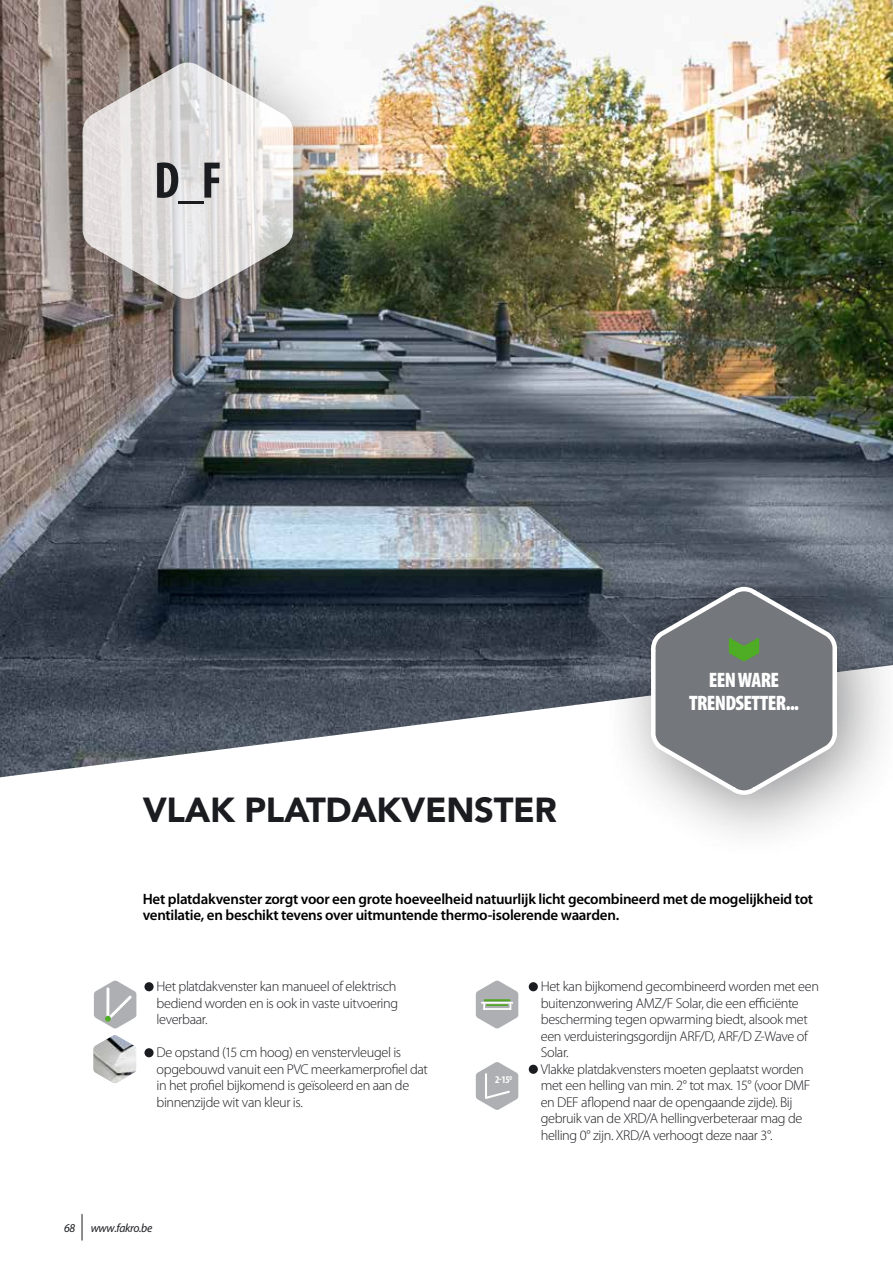
<style>
.page{position:relative;width:893px;height:1263px;background:#fff}
.page>*{position:absolute;margin:0;border:0;box-sizing:border-box;transform-origin:0 0}
.t1{font:700 condensed 51.9px "Myriad Pro";color:#1b1c20}
.t2{font:900 34.5px "Avenir LT Pro";letter-spacing:-.01em;color:#1b1c20}
.t3{font:900 condensed 21px/22.5px "Myriad Pro";letter-spacing:-.03em;color:#fff;text-align:center}
.t4{font:600 15px/16.5px "Myriad Pro";letter-spacing:-.02em;color:#000}
.t5{font:300 14.25px/16.5px "Myriad Pro";letter-spacing:-.025em;color:#1b1c20}
.t6{font:italic 12px "Myriad Pro";letter-spacing:-.03em;color:#1b1c20}
.t7{font:700 condensed 10.35px "Myriad Pro";color:#fff}
</style>
<div class="page">
<svg style="left:82px;top:1214px;width:1px;height:26px"></svg>
<img style="left:0;top:0;width:893px;height:777px">
<div style="left:31px;top:15px;width:334px;height:352px;background:#1b1c20;opacity:.5"></div>
<svg style="left:83px;top:63px;width:210px;height:236px;background:#cecac9"></svg>
<div style="left:600px;top:540px;width:293px;height:323px;background:#1b1c20;opacity:.5"></div>
<svg style="left:648px;top:584px;width:192px;height:214px;background:#84888b"></svg>
<div style="left:144px;top:982px;width:10px;height:9px;background:#1b1c20;border-radius:50%"></div>
<div style="left:144px;top:1048px;width:10px;height:9px;background:#1b1c20;border-radius:50%"></div>
<div style="left:529px;top:982px;width:9px;height:9px;background:#1b1c20;border-radius:50%"></div>
<div style="left:529px;top:1065px;width:9px;height:9px;background:#1b1c20;border-radius:50%"></div>
<svg style="left:476px;top:1062px;width:42px;height:48px"></svg>
<hr style="left:485px;top:1074px;width:2px;height:24px;background:#fff">
<img style="left:94px;top:1035px;width:42px;height:48px">
<svg style="left:94px;top:981px;width:42px;height:47px"></svg>
<svg style="left:476px;top:981px;width:42px;height:47px"></svg>
<hr style="left:485px;top:999px;width:25px;height:2px;background:#52a625">
<hr style="left:487px;top:1004px;width:20px;height:2px;background:#52a625">
<h1 class="t1" style="left:154px;top:148px;width:69px">D_F</h1>
<h2 class="t2" style="left:143px;top:789px;width:416px">VLAK PLATDAKVENSTER</h2>
<h3 class="t3" style="left:689px;top:669px;width:112px">EEN WARE<br>TRENDSETTER...</h3>
<p class="t4" style="left:143px;top:890px;width:672px">Het platdakvenster zorgt voor een grote hoeveelheid natuurlijk licht gecombineerd met de mogelijkheid tot ventilatie, en beschikt tevens over uitmuntende thermo-isolerende waarden.</p>
<p class="t5" style="left:156px;top:978px;width:243px">Het platdakvenster kan manueel of elektrisch bediend worden en is ook in vaste uitvoering leverbaar.</p>
<p class="t5" style="left:156px;top:1044px;width:273px">De opstand (15 cm hoog) en venstervleugel is opgebouwd vanuit een PVC meerkamerprofiel dat in het profiel bijkomend is geïsoleerd en aan de binnenzijde wit van kleur is.</p>
<p class="t6" style="left:64px;top:1220px;width:13px">68</p>
<p class="t6" style="left:91px;top:1220px;width:63px">www.fakro.be</p>
<p class="t7" style="left:495px;top:1073px;width:19px">2-15<sup>0</sup></p>
<p class="t5" style="left:541px;top:978px;width:280px">Het kan bijkomend gecombineerd worden met een buitenzonwering AMZ/F Solar, die een efficiënte bescherming tegen opwarming biedt, alsook met een verduisteringsgordijn ARF/D, ARF/D Z-Wave of Solar.<br>Vlakke platdakvensters moeten geplaatst worden met een helling van min. 2° tot max. 15° (voor DMF en DEF aflopend naar de opengaande zijde). Bij gebruik van de XRD/A hellingverbeteraar mag de helling 0° zijn. XRD/A verhoogt deze naar 3°.</p>
</div>
